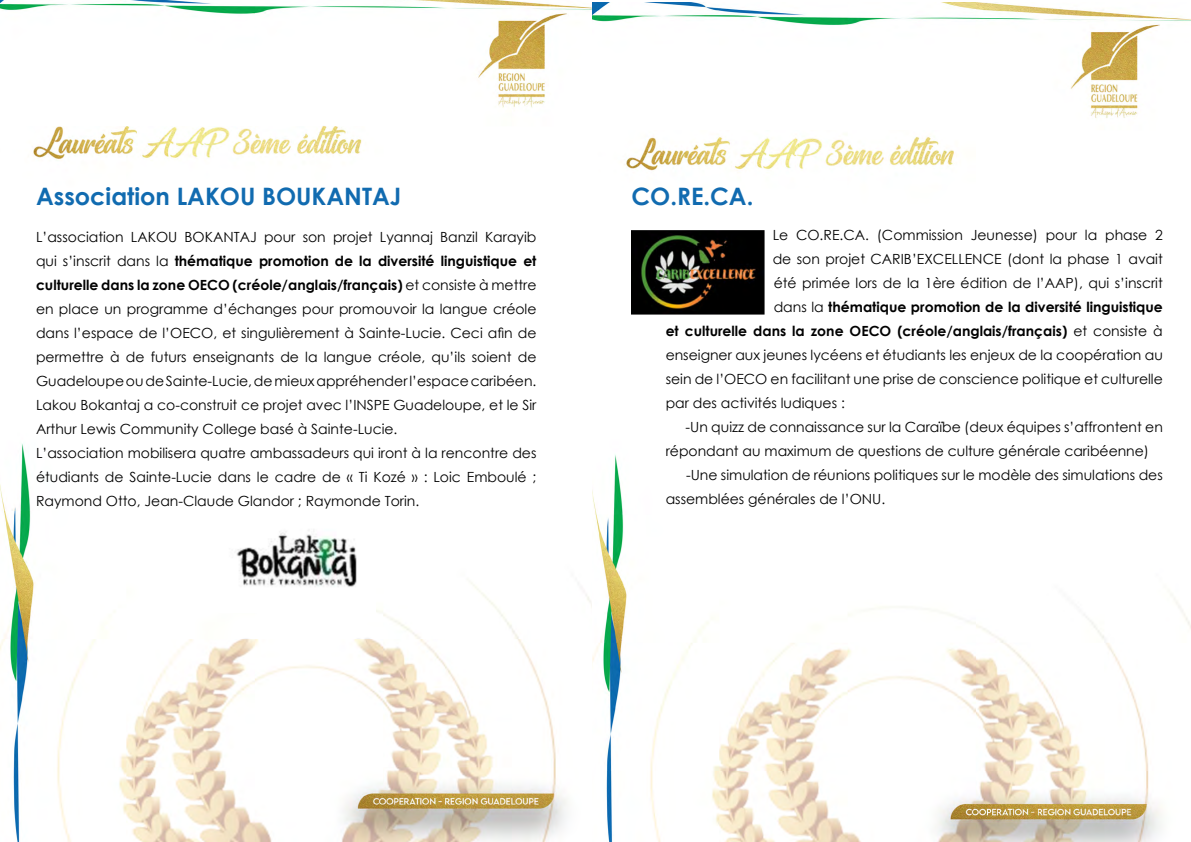
<style>
.page{position:relative;width:1191px;height:842px;background:#fff}
.page>*{position:absolute;margin:0;border:0;box-sizing:border-box;transform-origin:0 0}
.t1{font:700 24px "Century Gothic";color:#116bb0}
.t2{font:14px/24px "Century Gothic";color:#000}
.t3{font:700 14px "Century Gothic";color:#000}
.s1{font-weight:700}
.s2{font-weight:400}
</style>
<div class="page">
<img style="left:0;top:0;width:592px;height:842px">
<img style="left:221px;top:510px;width:155px;height:103px">
<img style="left:592px;top:2px;width:599px;height:840px">
<img style="left:632px;top:230px;width:132px;height:84px">
<h1 class="t1" style="left:36px;top:178px;width:367px">Association LAKOU BOUKANTAJ</h1>
<h1 class="t1" style="left:631px;top:178px;width:123px">CO.RE.CA.</h1>
<p class="t2" style="left:36px;top:224px;width:502px">L’association LAKOU BOKANTAJ pour son projet Lyannaj Banzil Karayib qui s’inscrit dans la <span class="s1">thématique promotion de la diversité linguistique et culturelle dans la zone OECO (créole/anglais/français)</span> et consiste à mettre en place un programme d’échanges pour promouvoir la langue créole dans l’espace de l’OECO, et singulièrement à Sainte-Lucie. Ceci afin de permettre à de futurs enseignants de la langue créole, qu’ils soient de Guadeloupe ou de Sainte-Lucie, de mieux appréhender l’espace caribéen.<br>Lakou Bokantaj a co-construit ce projet avec l’INSPE Guadeloupe, et le Sir Arthur Lewis Community College basé à Sainte-Lucie.<br>L’association mobilisera quatre ambassadeurs qui iront à la rencontre des étudiants de Sainte-Lucie dans le cadre de « Ti Kozé » : Loic Emboulé ; Raymond Otto, Jean-Claude Glandor ; Raymonde Torin.</p>
<p class="t2" style="left:772px;top:223px;width:391px">Le CO.RE.CA. (Commission Jeunesse) pour la phase 2</p>
<p class="t2" style="left:772px;top:247px;width:392px">de son projet CARIB’EXCELLENCE (dont la phase 1 avait</p>
<p class="t2" style="left:773px;top:271px;width:390px">été primée lors de la 1ère édition de l’AAP), qui s’inscrit</p>
<p class="t3" style="left:773px;top:296px;width:391px"><span class="s2">dans la</span> thématique promotion de la diversité linguistique</p>
<p class="t3" style="left:665px;top:320px;width:498px">et culturelle dans la zone OECO (créole/anglais/français) <span class="s2">et consiste à</span></p>
<p class="t2" style="left:665px;top:343px;width:499px">enseigner aux jeunes lycéens et étudiants les enjeux de la coopération au</p>
<p class="t2" style="left:665px;top:367px;width:499px">sein de l’OECO en facilitant une prise de conscience politique et culturelle</p>
<p class="t2" style="left:665px;top:391px;width:181px">par des activités ludiques :</p>
<p class="t2" style="left:685px;top:415px;width:479px">-Un quizz de connaissance sur la Caraïbe (deux équipes s’affrontent en</p>
<p class="t2" style="left:665px;top:439px;width:485px">répondant au maximum de questions de culture générale caribéenne)</p>
<p class="t2" style="left:686px;top:463px;width:478px">-Une simulation de réunions politiques sur le modèle des simulations des</p>
<p class="t2" style="left:665px;top:487px;width:221px">assemblées générales de l’ONU.</p>
</div>
